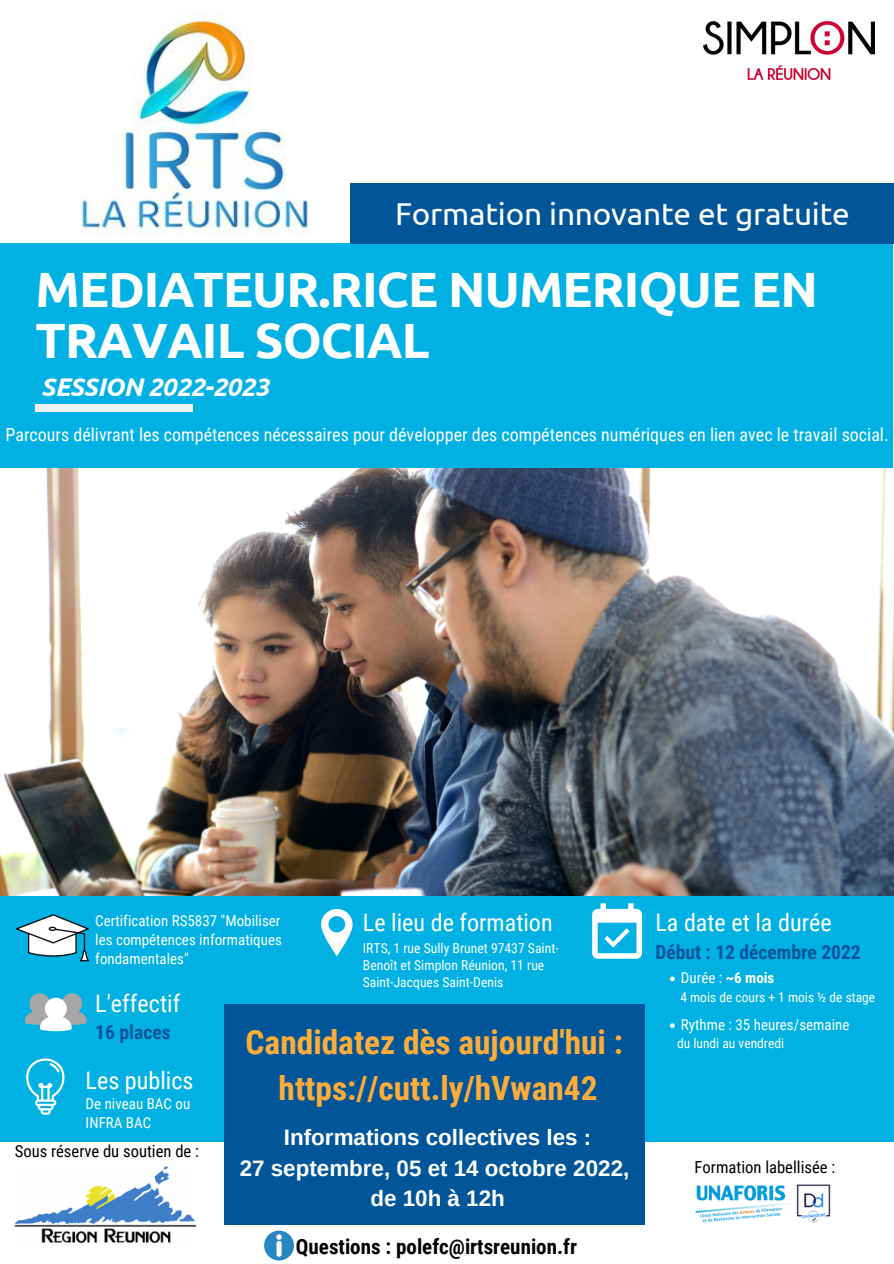
<style>
.page{position:relative;width:894px;height:1264px;background:#fff}
.page>*{position:absolute;margin:0;border:0;box-sizing:border-box;transform-origin:0 0}
.t1{font:700 49.5px/50.2px "Ubuntu";letter-spacing:-.02em;color:#fff}
.t2{font:700 33.3px/46.2px "Roboto Condensed";color:#ffac38;text-align:center}
.t3{font:31.5px "Ubuntu";letter-spacing:-.005em;color:#fff}
.t4{font:italic 700 25.5px "Ubuntu";letter-spacing:-.02em;color:#fff}
.t5{font:24.15px "Roboto Condensed";color:#fff}
.t6{font:700 22.35px/30.5px "Arimo";color:#fff;text-align:center}
.t7{font:700 21px "Roboto Condensed";color:#000}
.t8{font:700 19.5px "Roboto Condensed";color:#015699}
.t9{font:18px "Roboto Condensed";color:#fff}
.t10{font:16.65px "Roboto Condensed";color:#000}
.t11{font:15px/18.9px "Roboto Condensed";color:#fff}
.t12{font:13.65px/17.1px "Roboto Condensed";color:#fff}
.t13{font:13.5px "Roboto Condensed";color:#fff}
.s1{font-weight:700}
</style>
<div class="page">
<div style="left:0;top:243px;width:892px;height:241px;background:#01b1e3"></div>
<div style="left:36px;top:404px;width:157px;height:7px;background:#eef0f2"></div>
<div style="left:349px;top:183px;width:544px;height:61px;background:#015699"></div>
<div style="left:0;top:894px;width:893px;height:247px;background:#01b1e3"></div>
<img style="left:0;top:468px;width:893px;height:427px">
<svg style="left:25px;top:993px;width:62px;height:38px"></svg>
<svg style="left:321px;top:909px;width:31px;height:47px"></svg>
<svg style="left:26px;top:1058px;width:38px;height:56px"></svg>
<svg style="left:592px;top:903px;width:49px;height:55px"></svg>
<svg style="left:264px;top:1230px;width:30px;height:30px"></svg>
<div style="left:224px;top:1004px;width:420px;height:221px;background:#015699"></div>
<svg style="left:16px;top:914px;width:73px;height:47px"></svg>
<img style="left:703px;top:21px;width:171px;height:59px">
<img style="left:80px;top:11px;width:230px;height:223px">
<img style="left:15px;top:1166px;width:181px;height:77px">
<img style="left:695px;top:1185px;width:96px;height:37px">
<img style="left:796px;top:1184px;width:35px;height:39px">
<svg style="left:670px;top:976px;width:4px;height:5px"></svg>
<svg style="left:670px;top:1023px;width:4px;height:5px"></svg>
<h3 class="t3" style="left:395px;top:196px;width:456px">Formation innovante et gratuite</h3>
<h1 class="t1" style="left:36px;top:264px;width:783px">MEDIATEUR.RICE NUMERIQUE EN<br>TRAVAIL SOCIAL</h1>
<h3 class="t4" style="left:41px;top:372px;width:229px">SESSION 2022-2023</h3>
<p class="t9" style="left:5px;top:424px;width:884px">Parcours délivrant les compétences nécessaires pour développer des compétences numériques en lien avec le travail social.</p>
<h3 class="t5" style="left:363px;top:908px;width:191px">Le lieu de formation</h3>
<h3 class="t5" style="left:655px;top:908px;width:178px">La date et la durée</h3>
<p class="t11" style="left:95px;top:911px;width:188px;text-align:justify">Certification RS5837 "Mobiliser les compétences informatiques fondamentales"</p>
<p class="t12" style="left:363px;top:939px;width:197px">IRTS, 1 rue Sully Brunet 97437 Saint-<br>Benoît et Simplon Réunion, 11 rue<br>Saint-Jacques Saint-Denis</p>
<h3 class="t8" style="left:655px;top:940px;width:207px">Début : 12 décembre 2022</h3>
<p class="t13" style="left:680px;top:989px;width:196px">4 mois de cours + 1 mois ½ de stage</p>
<p class="t13" style="left:677px;top:1035px;width:108px">du lundi au vendredi</p>
<p class="t11" style="left:680px;top:968px;width:95px">Durée : <span class="s1">~6 mois</span></p>
<p class="t11" style="left:680px;top:1015px;width:170px">Rythme : 35 heures/semaine</p>
<h3 class="t5" style="left:95px;top:990px;width:86px">L'effectif</h3>
<h3 class="t8" style="left:95px;top:1020px;width:77px">16 places</h3>
<h2 class="t2" style="left:245px;top:1019px;width:378px">Candidatez dès aujourd'hui : https://cutt.ly/hVwan42</h2>
<h3 class="t5" style="left:86px;top:1066px;width:109px">Les publics</h3>
<p class="t11" style="left:86px;top:1094px;width:106px">De niveau BAC ou<br>INFRA BAC</p>
<h3 class="t6" style="left:239px;top:1122px;width:391px">Informations collectives les :<br>27 septembre, 05 et 14 octobre 2022, de 10h à 12h</h3>
<p class="t10" style="left:15px;top:1141px;width:186px">Sous réserve du soutien de :</p>
<p class="t10" style="left:694px;top:1157px;width:142px">Formation labellisée :</p>
<h3 class="t7" style="left:296px;top:1234px;width:282px">Questions : polefc@irtsreunion.fr</h3>
</div>
